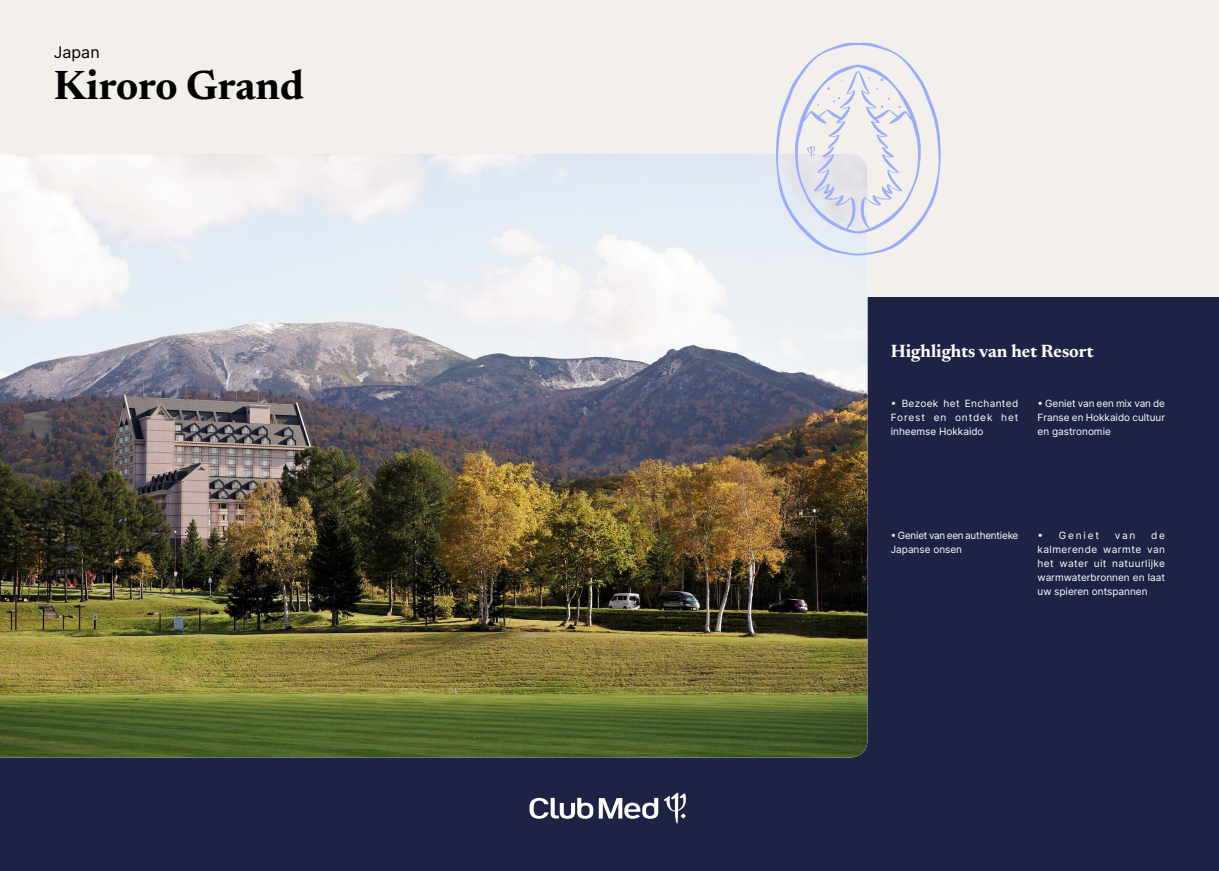
<style>
.page{position:relative;width:1219px;height:871px;background:#fff}
.page>*{position:absolute;margin:0;border:0;box-sizing:border-box;transform-origin:0 0}
.t1{font:700 41.5px "Newsreader 24 pt";color:#000}
.t2{font:700 18px "Newsreader 24 pt";color:#fff}
.t3{font:16px "Inter";color:#000}
.t4{font:10px/14px "Inter";color:#fff;text-align:justify}
.t5{font:10px/14px "Inter";letter-spacing:-.02em;color:#fff}
</style>
<div class="page">
<div style="left:0;top:0;width:1219px;height:870px;background:#f3f0ec"></div>
<div style="left:0;top:298px;width:1219px;height:572px;background:#1e2346"></div>
<img style="left:0;top:154px;width:867px;height:603px">
<svg style="left:776px;top:43px;width:165px;height:212px"></svg>
<svg style="left:529px;top:792px;width:157px;height:31px"></svg>
<h3 class="t3" style="left:54px;top:41px;width:47px">Japan</h3>
<h1 class="t1" style="left:54px;top:56px;width:251px">Kiroro Grand</h1>
<h2 class="t2" style="left:891px;top:337px;width:204px">Highlights van het Resort</h2>
<p class="t4" style="left:891px;top:395px;width:129px">• Bezoek het Enchanted Forest en ontdek het inheemse Hokkaido</p>
<p class="t4" style="left:1037px;top:395px;width:129px">• Geniet van een mix van de Franse en Hokkaido cultuur en gastronomie</p>
<p class="t5" style="left:891px;top:528px;width:129px">• Geniet van een authentieke<br>Japanse onsen</p>
<p class="t4" style="left:1037px;top:528px;width:63px">• Geniet</p>
<p class="t4" style="left:1115px;top:528px;width:22px">van</p>
<p class="t4" style="left:1037px;top:528px;width:129px;text-indent:114px">de kalmerende warmte van het water uit natuurlijke warmwaterbronnen en laat uw spieren ontspannen</p>
</div>
